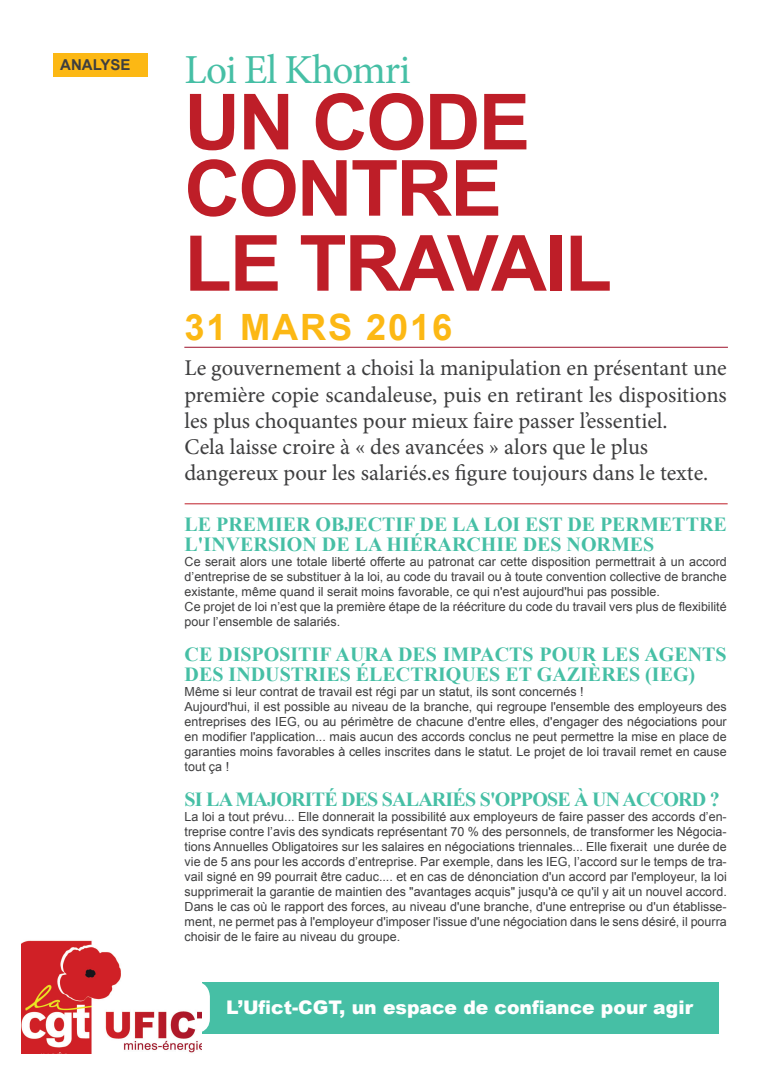
<style>
.page{position:relative;width:780px;height:1088px;background:#fff}
.page>*{position:absolute;margin:0;border:0;box-sizing:border-box;transform-origin:0 0}
.Titre_rouge_gros{font:700 77.5px/66.2px "Arial";letter-spacing:-.025em;color:#be1e28}
.Sur_titre_vert{font:41.25px "Minion Pro";letter-spacing:-.02em;color:#46bfa5}
.t1{font:700 36.25px "Arial";letter-spacing:.05em;color:#fcb814}
.Sous_titre_noir{font:22.5px/26.2px "Minion Pro";color:#3e3e3f;text-align:justify}
.Intertitre_vert{font:700 20px/20px "Times New Roman";color:#46bfa5}
.Intertitre_vert-2{font:700 20px "Times New Roman";letter-spacing:-.04em;color:#46bfa5}
.t2{font:900 18.75px "Arial";color:#fff}
.t3{font:700 15px "Arial";color:#3e3e3f}
.Texte_courant{font:12.5px/15px "Arial";color:#3e3e3f;text-align:justify}
.Sous_titre_noir-2{font:12.5px "Arial";color:#3e3e3f}
</style>
<div class="page">
<hr style="left:184px;top:347px;width:543px;height:1px;background:#9d112a">
<hr style="left:185px;top:503px;width:542px;height:1px;background:#be1e28">
<div style="left:53px;top:53px;width:94px;height:23px;background:#fcb814"></div>
<div style="left:189px;top:981px;width:530px;height:52px;background:#46bfa5"></div>
<div style="left:139px;top:981px;width:71px;height:52px;background:#fff;border-radius:15px"></div>
<img style="left:21px;top:940px;width:180px;height:113px">
<p class="t3" style="left:60px;top:55px;width:72px">ANALYSE</p>
<p class="Sur_titre_vert" style="left:184px;top:42px;width:227px">Loi El Khomri</p>
<p class="Titre_rouge_gros" style="left:184px;top:91px;width:347px">UN CODE<br>CONTRE</p>
<p class="Titre_rouge_gros" style="left:184px;top:233px;width:429px">LE TRAVAIL</p>
<p class="t1" style="left:184px;top:303px;width:269px">31 MARS 2016</p>
<p class="Sous_titre_noir" style="left:184px;top:355px;width:544px">Le gouvernement a choisi la manipulation en présentant une première copie scandaleuse, puis en retirant les dispositions les plus choquantes pour mieux faire passer l’essentiel.</p>
<p class="Sous_titre_noir" style="left:184px;top:434px;width:465px">Cela laisse croire à « des avancées » alors que le plus</p>
<p class="Sous_titre_noir" style="left:184px;top:460px;width:525px">dangereux pour les salariés.es figure toujours dans le texte.</p>
<p class="Intertitre_vert" style="left:185px;top:514px;width:543px">LE PREMIER OBJECTIF DE LA LOI EST DE PERMETTRE<br>L'INVERSION DE LA HIÉRARCHIE DES NORMES</p>
<p class="Texte_courant" style="left:185px;top:554px;width:543px">Ce serait alors une totale liberté offerte au patronat car cette disposition permettrait à un accord d’entreprise de se substituer à la loi, au code du travail ou à toute convention collective de branche existante, même quand il serait moins favorable, ce qui n'est aujourd'hui pas possible.</p>
<p class="Texte_courant" style="left:185px;top:599px;width:543px">Ce projet de loi n’est que la première étape de la réécriture du code du travail vers plus de flexibilité pour l’ensemble de salariés.</p>
<p class="Intertitre_vert" style="left:185px;top:644px;width:543px">CE DISPOSITIF AURA DES IMPACTS POUR LES AGENTS<br>DES INDUSTRIES ÉLECTRIQUES ET GAZIÈRES (IEG)</p>
<p class="Sous_titre_noir-2" style="left:185px;top:683px;width:400px">Même si leur contrat de travail est régi par un statut, ils sont concernés !</p>
<p class="Texte_courant" style="left:185px;top:699px;width:543px">Aujourd'hui, il est possible au niveau de la branche, qui regroupe l'ensemble des employeurs des entreprises des IEG, ou au périmètre de chacune d'entre elles, d'engager des négociations pour en modifier l'application... mais aucun des accords conclus ne peut permettre la mise en place de garanties moins favorables à celles inscrites dans le statut. Le projet de loi travail remet en cause tout ça !</p>
<p class="Intertitre_vert-2" style="left:185px;top:785px;width:536px">SI LA MAJORITÉ DES SALARIÉS S'OPPOSE À UN ACCORD ?</p>
<p class="Texte_courant" style="left:185px;top:809px;width:543px">La loi a tout prévu... Elle donnerait la possibilité aux employeurs de faire passer des accords d’en&shy;treprise contre l’avis des syndicats représentant 70 % des personnels, de transformer les Négocia&shy;tions Annuelles Obligatoires sur les salaires en négociations triennales... Elle fixerait une durée de vie de 5 ans pour les accords d’entreprise. Par exemple, dans les IEG, l’accord sur le temps de tra&shy;vail signé en 99 pourrait être caduc.... et en cas de dénonciation d'un accord par l'employeur, la loi supprimerait la garantie de maintien des "avantages acquis" jusqu'à ce qu'il y ait un nouvel accord.</p>
<p class="Texte_courant" style="left:185px;top:899px;width:543px">Dans le cas où le rapport des forces, au niveau d'une branche, d'une entreprise ou d'un établisse&shy;ment, ne permet pas à l'employeur d'imposer l'issue d'une négociation dans le sens désiré, il pourra choisir de le faire au niveau du groupe.</p>
<p class="t2" style="left:226px;top:994px;width:468px">L’Ufict-CGT, un espace de confiance pour agir</p>
</div>
